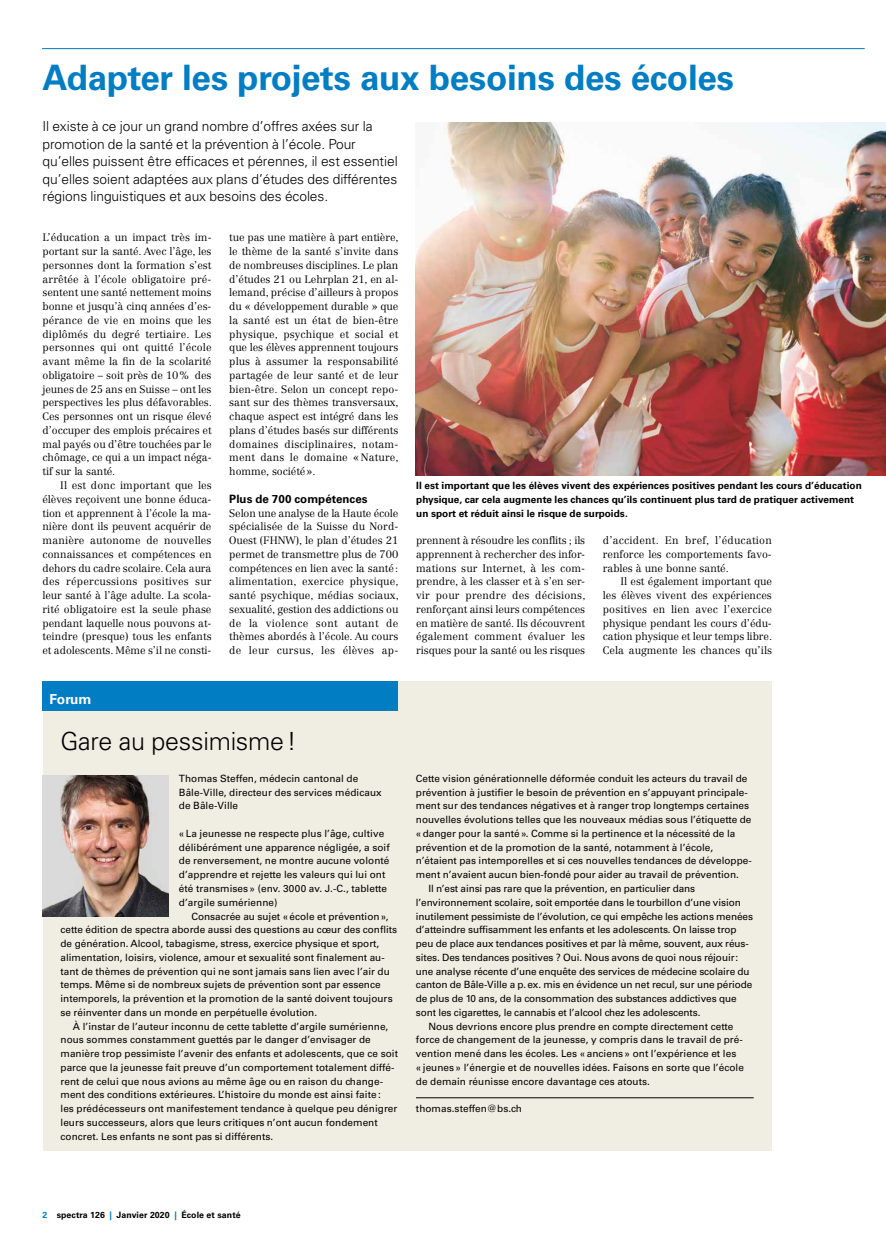
<style>
.page{position:relative;width:886px;height:1241px;background:#fff}
.page>*{position:absolute;margin:0;border:0;box-sizing:border-box;transform-origin:0 0}
.t1{font:700 35px "Univers LT Std";letter-spacing:-.01em;color:#007dc3}
.t2{font:300 25px "Univers LT Std";letter-spacing:-.01em;color:#000}
.t3{font:300 13.75px/17.5px "Univers LT Std";letter-spacing:-.005em;color:#000}
.t4{font:700 13.75px "Univers LT Std";letter-spacing:-.01em;color:#fff}
.t5{font:700 11.5px "Univers LT Std";letter-spacing:.005em;color:#000}
.t6{font:300 10.62px/13.8px "Centennial LT Std";letter-spacing:-.005em;color:#000;text-align:justify}
.t7{font:10px/13.8px "Univers LT Std";color:#000}
.t8{font:700 10px/13.8px "Univers LT Std";letter-spacing:.005em;color:#000}
.t9{font:700 8.75px "Univers LT Std";letter-spacing:.01em;color:#000}
.s1{color:#007dc3}
</style>
<div class="page">
<hr style="left:42px;top:48px;width:823px;height:1px;background:#007dc3">
<div style="left:43px;top:681px;width:728px;height:469px;background:#f0eee2"></div>
<hr style="left:416px;top:1097px;width:338px;height:1px;background:#000">
<img style="left:43px;top:775px;width:125px;height:141px">
<img style="left:416px;top:122px;width:470px;height:353px">
<div style="left:43px;top:681px;width:355px;height:29px;background:#007dc3"></div>
<h1 class="t1" style="left:43px;top:57px;width:693px">Adapter les projets aux besoins des écoles</h1>
<p class="t3" style="left:43px;top:118px;width:357px">Il existe à ce jour un grand nombre d’offres axées sur la promotion de la santé et la prévention à l’école. Pour qu’elles puissent être efficaces et pérennes, il est essentiel qu’elles soient adaptées aux plans d’études des différentes régions linguistiques et aux besoins des écoles.</p>
<p class="t6" style="left:43px;top:231px;width:171px">L’éducation a un impact très im&shy;portant sur la santé. Avec l’âge, les personnes dont la formation s’est arrêtée à l’école obligatoire pré&shy;sentent une santé nettement moins bonne et jusqu’à cinq années d’es&shy;pérance de vie en moins que les diplômés du degré tertiaire. Les personnes qui ont quitté l’école avant même la fin de la scolarité obligatoire – soit près de 10% des jeunes de 25 ans en Suisse – ont les perspectives les plus défavorables.<br>Ces personnes ont un risque élevé d’occuper des emplois précaires et mal payés ou d’être touchées par le chômage, ce qui a un impact néga&shy;tif sur la santé.</p>
<p class="t6" style="left:43px;top:478px;width:171px;text-indent:18px">Il est donc important que les élèves reçoivent une bonne éduca&shy;tion et apprennent à l’école la ma&shy;nière dont ils peuvent acquérir de manière autonome de nouvelles connaissances et compétences en dehors du cadre scolaire. Cela aura des répercussions positives sur leur santé à l’âge adulte. La scola&shy;rité obligatoire est la seule phase pendant laquelle nous pouvons at&shy;teindre (presque) tous les enfants et adolescents. Même s’il ne consti-</p>
<p class="t6" style="left:229px;top:231px;width:171px">tue pas une matière à part entière, le thème de la santé s’invite dans de nombreuses disciplines. Le plan d’études 21 ou Lehrplan 21, en al&shy;lemand, précise d’ailleurs à propos du « développement durable » que la santé est un état de bien-être physique, psychique et social et que les élèves apprennent toujours plus à assumer la responsabilité partagée de leur santé et de leur bien-être. Selon un concept repo&shy;sant sur des thèmes transversaux, chaque aspect est intégré dans les plans d’études basés sur différents domaines disciplinaires, notam&shy;ment dans le domaine « Nature, homme, société».</p>
<p class="t5" style="left:229px;top:492px;width:140px">Plus de 700 compétences</p>
<p class="t6" style="left:229px;top:506px;width:171px">Selon une analyse de la Haute école spécialisée de la Suisse du Nord-Ouest (FHNW), le plan d’études 21 permet de transmettre plus de 700 compétences en lien avec la santé: alimentation, exercice physique, santé psychique, médias sociaux, sexualité, gestion des addictions ou de la violence sont autant de thèmes abordés à l’école. Au cours de leur cursus, les élèves ap-</p>
<p class="t8" style="left:416px;top:478px;width:447px">Il est important que les élèves vivent des expériences positives pendant les cours d’éducation physique, car cela augmente les chances qu’ils continuent plus tard de pratiquer activement un sport et réduit ainsi le risque de surpoids.</p>
<p class="t6" style="left:416px;top:533px;width:171px">prennent à résoudre les conflits ; ils apprennent à rechercher des infor&shy;mations sur Internet, à les com&shy;prendre, à les classer et à s’en ser&shy;vir pour prendre des décisions, renforçant ainsi leurs compétences en matière de santé. Ils découvrent également comment évaluer les risques pour la santé ou les risques</p>
<p class="t6" style="left:603px;top:533px;width:171px">d’accident. En bref, l’éducation renforce les comportements favo&shy;rables à une bonne santé.</p>
<p class="t6" style="left:603px;top:574px;width:171px;text-indent:18px">Il est également important que les élèves vivent des expériences positives en lien avec l’exercice physique pendant les cours d’édu&shy;cation physique et leur temps libre.<br>Cela augmente les chances qu’ils</p>
<h3 class="t4" style="left:50px;top:690px;width:43px">Forum</h3>
<h2 class="t2" style="left:60px;top:726px;width:237px">Gare au pessimisme!</h2>
<p class="t7" style="left:179px;top:771px;width:204px">Thomas Steffen, médecin cantonal de<br>Bâle-Ville, directeur des services médicaux de Bâle-Ville</p>
<p class="t7" style="left:179px;top:826px;width:212px">«La jeunesse ne respecte plus l’âge, cultive délibérément une apparence négligée, a soif de renversement, ne montre aucune volonté d’apprendre et rejette les valeurs qui lui ont été transmises» (env. 3000 av. J.-C., tablette d’argile sumérienne)</p>
<p class="t7" style="left:60px;top:909px;width:338px;text-indent:131px">Consacrée au sujet «école et prévention», cette édition de spectra aborde aussi des questions au cœur des conflits de génération. Alcool, tabagisme, stress, exercice physique et sport, alimentation, loisirs, violence, amour et sexualité sont finalement au&shy;tant de thèmes de prévention qui ne sont jamais sans lien avec l’air du temps. Même si de nombreux sujets de prévention sont par essence intemporels, la prévention et la promotion de la santé doivent toujours se réinventer dans un monde en perpétuelle évolution.</p>
<p class="t7" style="left:60px;top:1019px;width:339px;text-indent:12px">À l’instar de l’auteur inconnu de cette tablette d’argile sumérienne, nous sommes constamment guettés par le danger d’envisager de manière trop pessimiste l’avenir des enfants et adolescents, que ce soit parce que la jeunesse fait preuve d’un comportement totalement diffé&shy;rent de celui que nous avions au même âge ou en raison du change&shy;ment des conditions extérieures. L’histoire du monde est ainsi faite:<br>les prédécesseurs ont manifestement tendance à quelque peu dénigrer leurs successeurs, alors que leurs critiques n’ont aucun fondement concret. Les enfants ne sont pas si différents.</p>
<p class="t7" style="left:416px;top:771px;width:333px">Cette vision générationnelle déformée conduit les acteurs du travail de</p>
<p class="t7" style="left:416px;top:785px;width:333px">prévention à justifier le besoin de prévention en s’appuyant principale-</p>
<p class="t7" style="left:416px;top:799px;width:335px">ment sur des tendances négatives et à ranger trop longtemps certaines</p>
<p class="t7" style="left:416px;top:812px;width:337px">nouvelles évolutions telles que les nouveaux médias sous l’étiquette de</p>
<p class="t7" style="left:416px;top:826px;width:321px">«danger pour la santé». Comme si la pertinence et la nécessité de la</p>
<p class="t7" style="left:416px;top:840px;width:299px">prévention et de la promotion de la santé, notamment à l’école,</p>
<p class="t7" style="left:416px;top:854px;width:337px">n’étaient pas intemporelles et si ces nouvelles tendances de développe-</p>
<p class="t7" style="left:416px;top:867px;width:324px">ment n’avaient aucun bien-fondé pour aider au travail de prévention.</p>
<p class="t7" style="left:428px;top:881px;width:268px">Il n’est ainsi pas rare que la prévention, en particulier dans</p>
<p class="t7" style="left:416px;top:895px;width:326px">l’environnement scolaire, soit emportée dans le tourbillon d’une vision</p>
<p class="t7" style="left:416px;top:909px;width:339px">inutilement pessimiste de l’évolution, ce qui empêche les actions menées</p>
<p class="t7" style="left:416px;top:922px;width:322px">d’atteindre suffisamment les enfants et les adolescents. On laisse trop</p>
<p class="t7" style="left:416px;top:936px;width:334px">peu de place aux tendances positives et par là même, souvent, aux réus-</p>
<p class="t7" style="left:416px;top:950px;width:324px">sites. Des tendances positives ? Oui. Nous avons de quoi nous réjouir:</p>
<p class="t7" style="left:416px;top:964px;width:335px">une analyse récente d’une enquête des services de médecine scolaire du</p>
<p class="t7" style="left:416px;top:977px;width:338px">canton de Bâle-Ville a p.ex. mis en évidence un net recul, sur une période</p>
<p class="t7" style="left:416px;top:991px;width:322px">de plus de 10 ans, de la consommation des substances addictives que</p>
<p class="t7" style="left:416px;top:1005px;width:286px">sont les cigarettes, le cannabis et l’alcool chez les adolescents.</p>
<p class="t7" style="left:428px;top:1019px;width:306px">Nous devrions encore plus prendre en compte directement cette</p>
<p class="t7" style="left:416px;top:1032px;width:328px">force de changement de la jeunesse, y compris dans le travail de pré-</p>
<p class="t7" style="left:416px;top:1046px;width:322px">vention mené dans les écoles. Les «anciens» ont l’expérience et les</p>
<p class="t7" style="left:416px;top:1060px;width:329px">«jeunes» l’énergie et de nouvelles idées. Faisons en sorte que l’école</p>
<p class="t7" style="left:416px;top:1074px;width:236px">de demain réunisse encore davantage ces atouts.</p>
<p class="t7" style="left:416px;top:1101px;width:107px">thomas.steffen@bs.ch</p>
<p class="t9" style="left:43px;top:1209px;width:199px"><span class="s1">2</span> spectra 126 <span class="s1">|</span> Janvier 2020 <span class="s1">|</span> École et santé</p>
</div>
